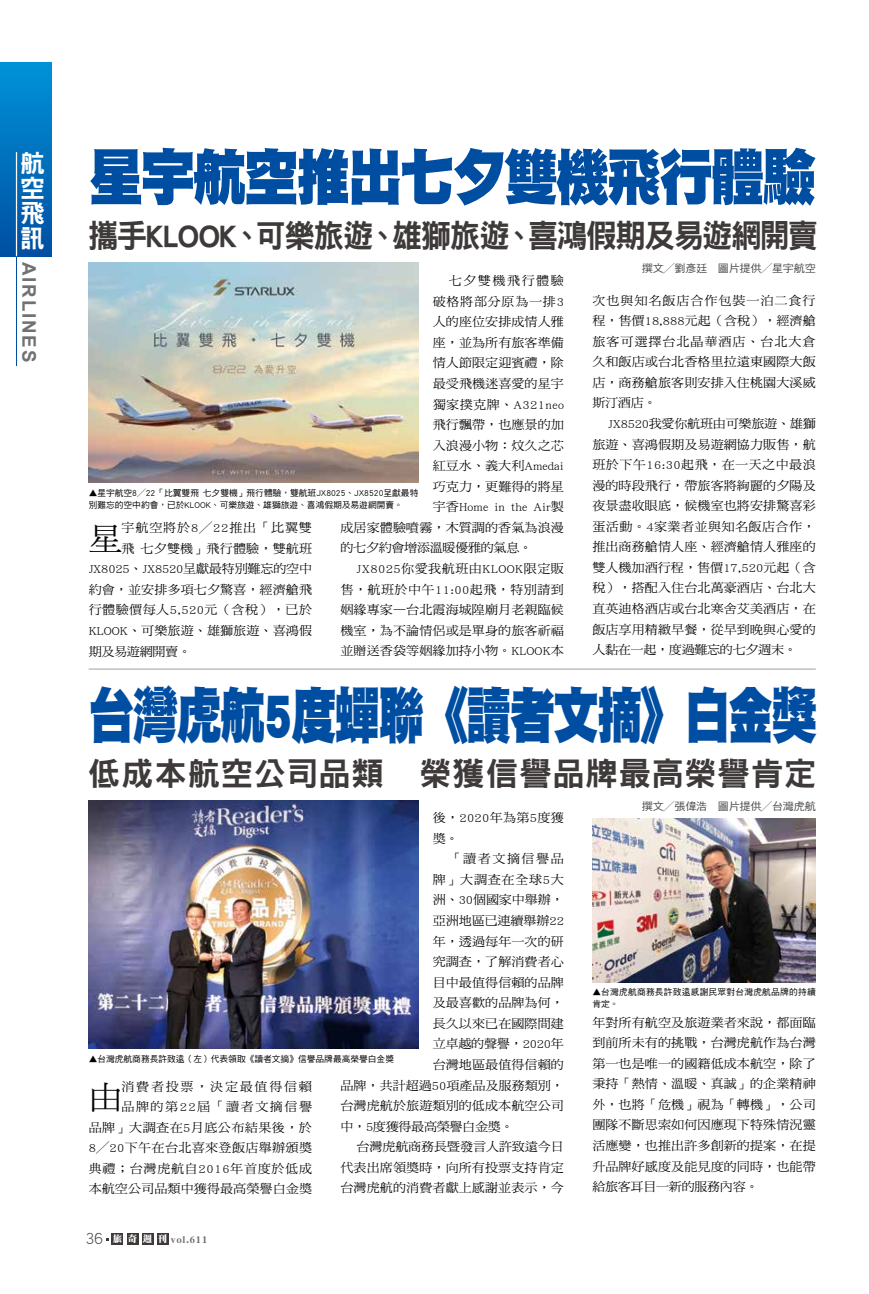
<style>
.page{position:relative;width:869px;height:1294px;background:#fff}
.page>*{position:absolute;margin:0;border:0;box-sizing:border-box;transform-origin:0 0}
.t1{font:61px "DF Hei Std W12";letter-spacing:-.05em;color:#004ea2;scale:.75 1}
.t2{font:61px "DF Hei Std W12";letter-spacing:-.05em;color:#004ea2;scale:.89 1}
.t3{font:32.38px "DF Hei Std W9";letter-spacing:-.03em;color:#3e3a39;scale:.94 1}
.t4{font:32.38px "DF Hei Std W9";letter-spacing:.025em;color:#3e3a39}
.t5{font:32px "DF Ming Std W5";color:#000;scale:1.05 1}
.t6{font:24.88px/24.9px "DF Hei Std W9";color:#fff;text-align:justify}
.t7{font:700 18.62px "Arial";letter-spacing:.1em;color:#727171}
.t8{font:12.38px/20.5px "DF Ming Std W5";letter-spacing:.005em;color:#000;text-align:justify;scale:1.05 1}
.t9{font:12.38px/20.5px "DF Ming Std W5";letter-spacing:.03em;color:#000;text-align:right;scale:1.05 1}
.t10{font:12.38px "DF Ming Std W5";letter-spacing:-.025em;color:#000;scale:1.05 1}
.t11{font:12.38px "DF Ming Std W5";letter-spacing:.07em;color:#000;scale:1.05 1}
.t12{font:12.38px "DF Ming Std W5";letter-spacing:-.02em;color:#000;scale:1.05 1}
.t13{font:12.38px "DF Ming Std W5";letter-spacing:-.015em;color:#000;scale:1.05 1}
.t14{font:12.38px "DF Ming Std W5";letter-spacing:.05em;color:#000;scale:1.05 1}
.t15{font:12.38px "DF Ming Std W5";letter-spacing:.035em;color:#000;scale:1.05 1}
.t16{font:12.38px "DF Ming Std W5";letter-spacing:.115em;color:#000;scale:1.05 1}
.t17{font:12.38px "DF Ming Std W5";letter-spacing:.065em;color:#000;scale:1.05 1}
.t18{font:12.38px "DF Ming Std W5";letter-spacing:.025em;color:#000;scale:1.05 1}
.t19{font:10.62px "DF Hei Std W5";letter-spacing:-.025em;color:#4c4948;scale:1.05 1}
.t20{font:9.38px "DF Ya Song GB5 Std W9";letter-spacing:.1em;color:#727171}
.t21{font:8.75px/12.5px "DF Hei Std W5";color:#000}
.t22{font:8.75px/12.5px "DF Hei Std W5";letter-spacing:.025em;color:#000}
.s1{font-family:"DF Hei Std W3";font-size:16.62px;color:#3e3a39}
.s2{font-family:"DF Ming Std W12";color:#fff}
</style>
<div class="page">
<hr style="left:89px;top:668px;width:726px;height:1px;background:#9fa0a0">
<img style="left:89px;top:263px;width:329px;height:219px">
<img style="left:89px;top:800px;width:329px;height:248px">
<img style="left:592px;top:819px;width:223px;height:163px">
<div style="left:112px;top:1232px;width:11px;height:12px;background:#3e3a39"></div>
<div style="left:127px;top:1232px;width:11px;height:12px;background:#3e3a39"></div>
<div style="left:142px;top:1232px;width:11px;height:12px;background:#3e3a39"></div>
<div style="left:157px;top:1232px;width:11px;height:12px;background:#3e3a39"></div>
<div style="left:0;top:62px;width:51px;height:194px;background:linear-gradient(to bottom,#0093d8,#004fa2)"></div>
<hr style="left:16px;top:256px;width:1px;height:110px;background:#004ea2">
<hr style="left:16px;top:152px;width:1px;height:104px;background:#fff">
<h3 class="t6" style="left:20px;top:150px;width:26px">航空飛訊</h3>
<h3 class="t7" style="left:41px;top:262px;width:102px;rotate:90deg">AIRLINES</h3>
<p class="t2" style="left:89px;top:144px;width:819px">星宇航空推出七夕雙機飛行體驗</p>
<p class="t3" style="left:88px;top:218px;width:778px">攜手KLOOK、可樂旅遊、雄獅旅遊、喜鴻假期及易遊網開賣</p>
<p class="t16" style="left:448px;top:274px;width:111px">七夕雙機飛行體驗</p>
<p class="t14" style="left:432px;top:294px;width:126px">破格將部分原為一排3</p>
<p class="t8" style="left:432px;top:311px;width:126px">人的座位安排成情人雅</p>
<p class="t8" style="left:432px;top:332px;width:126px">座，並為所有旅客準備</p>
<p class="t8" style="left:432px;top:352px;width:126px">情人節限定迎賓禮，除</p>
<p class="t8" style="left:432px;top:373px;width:126px">最受飛機迷喜愛的星宇</p>
<p class="t9" style="left:432px;top:393px;width:126px">獨家撲克牌、A321neo</p>
<p class="t8" style="left:432px;top:414px;width:126px">飛行飄帶，也應景的加</p>
<p class="t8" style="left:432px;top:435px;width:126px">入浪漫小物：炆久之芯</p>
<p class="t8" style="left:432px;top:455px;width:126px">紅豆水、義大利Amedai</p>
<p class="t8" style="left:432px;top:476px;width:126px">巧克力，更難得的將星</p>
<p class="t8" style="left:432px;top:496px;width:126px">宇香Home in the Air製</p>
<p class="t8" style="left:340px;top:517px;width:214px">成居家體驗噴霧，木質調的香氣為浪漫</p>
<p class="t10" style="left:340px;top:541px;width:184px">的七夕約會增添溫暖優雅的氣息。</p>
<p class="t15" style="left:356px;top:562px;width:199px">JX8025你愛我航班由KLOOK限定販</p>
<p class="t9" style="left:340px;top:578px;width:214px">售，航班於中午11:00起飛，特別請到</p>
<p class="t8" style="left:340px;top:599px;width:214px">姻緣專家—台北霞海城隍廟月老親臨候</p>
<p class="t8" style="left:340px;top:619px;width:214px">機室，為不論情侶或是單身的旅客祈福</p>
<p class="t8" style="left:340px;top:640px;width:214px">並贈送香袋等姻緣加持小物。KLOOK本</p>
<p class="t21" style="left:89px;top:486px;width:331px">▲星宇航空8╱22「比翼雙飛 七夕雙機」飛行體驗，雙航班JX8025、JX8520呈獻最特別難忘的空中約會，已於KLOOK、可樂旅遊、雄獅旅遊、喜鴻假期及易遊網開賣。</p>
<p class="t5" style="left:89px;top:521px;width:34px">星</p>
<p class="t17" style="left:121px;top:521px;width:183px">宇航空將於8╱22推出「比翼雙</p>
<p class="t8" style="left:121px;top:538px;width:183px">飛 七夕雙機」飛行體驗，雙航班</p>
<p class="t13" style="left:89px;top:562px;width:214px">JX8025、JX8520呈獻最特別難忘的空中</p>
<p class="t8" style="left:89px;top:579px;width:214px">約會，並安排多項七夕驚喜，經濟艙飛</p>
<p class="t9" style="left:89px;top:599px;width:214px">行體驗價每人5,520元（含稅），已於</p>
<p class="t8" style="left:89px;top:620px;width:214px">KLOOK、可樂旅遊、雄獅旅遊、喜鴻假</p>
<p class="t10" style="left:89px;top:644px;width:99px">期及易遊網開賣。</p>
<p class="t19" style="left:641px;top:262px;width:167px">撰文╱劉彥廷　圖片提供╱星宇航空</p>
<p class="t11" style="left:592px;top:293px;width:214px">次也與知名飯店合作包裝一泊二食行</p>
<p class="t8" style="left:592px;top:310px;width:214px">程，售價18,888元起（含稅），經濟艙</p>
<p class="t11" style="left:592px;top:334px;width:214px">旅客可選擇台北晶華酒店、台北大倉</p>
<p class="t8" style="left:592px;top:351px;width:214px">久和飯店或台北香格里拉遠東國際大飯</p>
<p class="t8" style="left:592px;top:372px;width:214px">店，商務艙旅客則安排入住桃園大溪威</p>
<p class="t8" style="left:592px;top:392px;width:63px">斯汀酒店。</p>
<p class="t12" style="left:608px;top:417px;width:199px">JX8520我愛你航班由可樂旅遊、雄獅</p>
<p class="t8" style="left:592px;top:433px;width:214px">旅遊、喜鴻假期及易遊網協力販售，航</p>
<p class="t9" style="left:592px;top:454px;width:214px">班於下午16:30起飛，在一天之中最浪</p>
<p class="t8" style="left:592px;top:475px;width:214px">漫的時段飛行，帶旅客將絢麗的夕陽及</p>
<p class="t8" style="left:592px;top:495px;width:214px">夜景盡收眼底，候機室也將安排驚喜彩</p>
<p class="t9" style="left:592px;top:516px;width:214px">蛋活動。4家業者並與知名飯店合作，</p>
<p class="t8" style="left:592px;top:536px;width:214px">推出商務艙情人座、經濟艙情人雅座的</p>
<p class="t8" style="left:592px;top:557px;width:214px">雙人機加酒行程，售價17,520元起（含</p>
<p class="t8" style="left:592px;top:577px;width:214px">稅），搭配入住台北萬豪酒店、台北大</p>
<p class="t8" style="left:592px;top:598px;width:214px">直英迪格酒店或台北寒舍艾美酒店，在</p>
<p class="t8" style="left:592px;top:618px;width:214px">飯店享用精緻早餐，從早到晚與心愛的</p>
<p class="t10" style="left:592px;top:643px;width:196px">人黏在一起，度過難忘的七夕週末。</p>
<p class="t1" style="left:89px;top:681px;width:972px">台灣虎航5度蟬聯《讀者文摘》白金獎</p>
<p class="t4" style="left:88px;top:756px;width:729px">低成本航空公司品類　榮獲信譽品牌最高榮譽肯定</p>
<p class="t18" style="left:432px;top:811px;width:126px">後，2020年為第5度獲</p>
<p class="t8" style="left:432px;top:827px;width:26px">獎。</p>
<p class="t16" style="left:448px;top:852px;width:111px">「讀者文摘信譽品</p>
<p class="t14" style="left:432px;top:872px;width:126px">牌」大調查在全球5大</p>
<p class="t8" style="left:432px;top:889px;width:126px">洲、30個國家中舉辦，</p>
<p class="t8" style="left:432px;top:910px;width:126px">亞洲地區已連續舉辦22</p>
<p class="t8" style="left:432px;top:930px;width:126px">年，透過每年一次的研</p>
<p class="t8" style="left:432px;top:951px;width:126px">究調查，了解消費者心</p>
<p class="t8" style="left:432px;top:971px;width:126px">目中最值得信賴的品牌</p>
<p class="t8" style="left:432px;top:992px;width:126px">及最喜歡的品牌為何，</p>
<p class="t8" style="left:432px;top:1012px;width:126px">長久以來已在國際間建</p>
<p class="t12" style="left:432px;top:1037px;width:126px">立卓越的聲譽，2020年</p>
<p class="t8" style="left:432px;top:1053px;width:126px">台灣地區最值得信賴的</p>
<p class="t8" style="left:340px;top:1074px;width:214px">品牌，共計超過50項產品及服務類別，</p>
<p class="t8" style="left:340px;top:1095px;width:214px">台灣虎航於旅遊類別的低成本航空公司</p>
<p class="t10" style="left:340px;top:1119px;width:166px">中，5度獲得最高榮譽白金獎。</p>
<p class="t8" style="left:356px;top:1136px;width:199px">台灣虎航商務長暨發言人許致遠今日</p>
<p class="t8" style="left:340px;top:1156px;width:214px">代表出席領獎時，向所有投票支持肯定</p>
<p class="t8" style="left:340px;top:1177px;width:214px">台灣虎航的消費者獻上感謝並表示，今</p>
<p class="t21" style="left:89px;top:1052px;width:307px">▲台灣虎航商務長許致遠（左）代表領取《讀者文摘》信譽品牌最高榮譽白金獎</p>
<p class="t9" style="left:89px;top:1075px;width:214px">消費者投票，決定最值得信賴<br>品牌的第22屆「讀者文摘信譽<br>品牌」大調查在5月底公布結果後，於<br>8╱20下午在台北喜來登飯店舉辦頒獎典禮；台灣虎航自2016年首度於低成本航空公司品類中獲得最高榮譽白金獎</p>
<p class="t5" style="left:89px;top:1079px;width:34px">由</p>
<p class="t20" style="left:85px;top:1234px;width:123px"><span class="s1">36</span> <span class="s2">旅 奇週 刊</span> vol.611</p>
<p class="t19" style="left:641px;top:800px;width:167px">撰文╱張偉浩　圖片提供╱台灣虎航</p>
<p class="t22" style="left:592px;top:985px;width:225px">▲台灣虎航商務長許致遠感謝民眾對台灣虎航品牌的持續肯定。</p>
<p class="t8" style="left:592px;top:1011px;width:214px">年對所有航空及旅遊業者來說，都面臨到前所未有的挑戰，台灣虎航作為台灣第一也是唯一的國籍低成本航空，除了秉持「熱情、溫暖、真誠」的企業精神外，也將「危機」視為「轉機」，公司團隊不斷思索如何因應現下特殊情況靈活應變，也推出許多創新的提案，在提升品牌好感度及能見度的同時，也能帶給旅客耳目一新的服務內容。</p>
</div>
